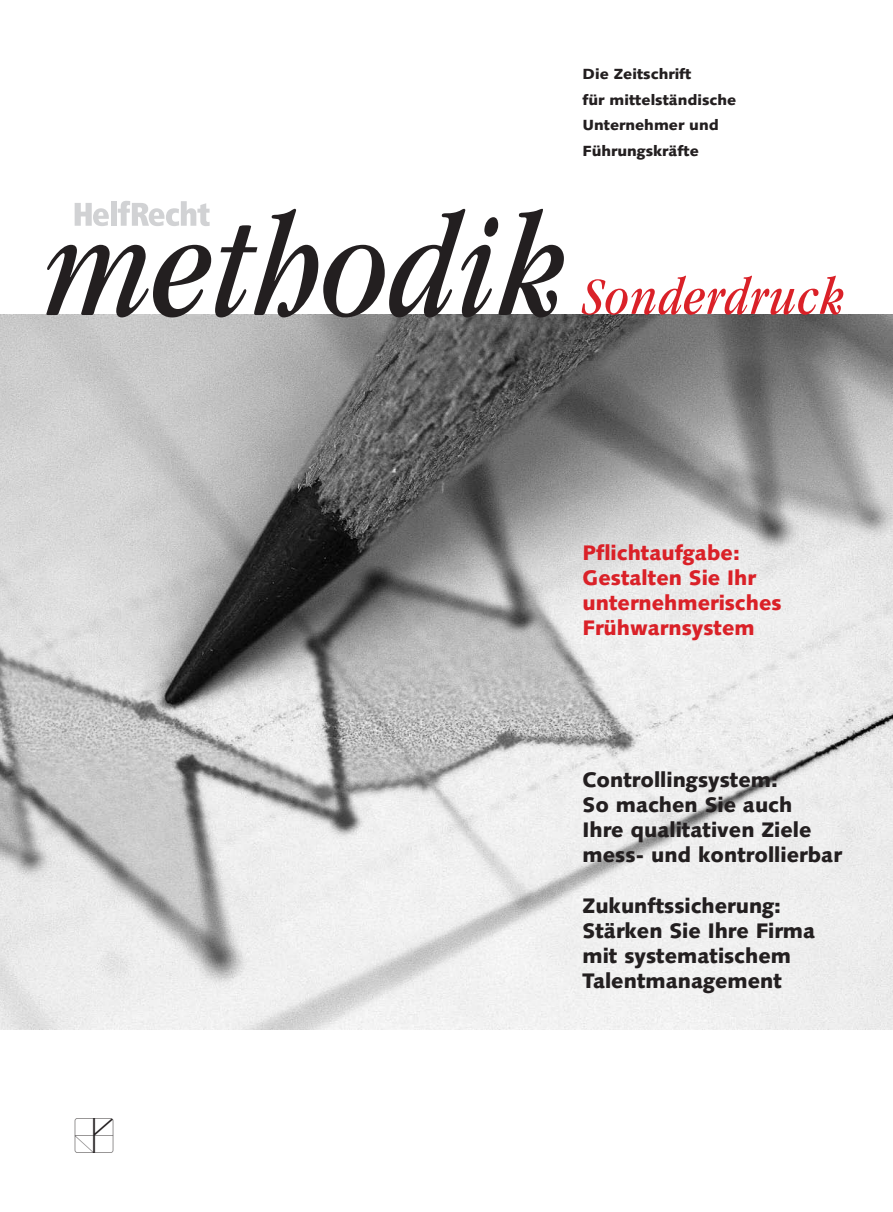
<style>
.page{position:relative;width:893px;height:1212px;background:#fff}
.page>*{position:absolute;margin:0;border:0;box-sizing:border-box;transform-origin:0 0}
.t1{font:italic condensed 150px "Garamond";letter-spacing:.005em;color:#231f20}
.t2{font:italic condensed 54px "Garamond";letter-spacing:.025em;color:#da2128}
.t3{font:900 21px/25.2px "Syntax";color:#231f20}
.t4{font:900 21px/25.2px "Syntax";color:#da2128}
.t5{font:900 14.7px/25.5px "Syntax";color:#231f20;scale:1.05 1}
</style>
<div class="page">
<img style="left:0;top:315px;width:893px;height:714px">
<svg style="left:75px;top:203px;width:34px;height:23px"></svg>
<div style="left:111px;top:201px;width:5px;height:25px;background:#d1d2d4"></div>
<svg style="left:118px;top:201px;width:92px;height:25px"></svg>
<p class="t5" style="left:583px;top:62px;width:148px">Die Zeitschrift<br>für mittelständische<br>Unternehmer und<br>Führungskräfte</p>
<h1 class="t1" style="left:44px;top:210px;width:523px">methodik</h1>
<h2 class="t2" style="left:583px;top:276px;width:263px">Sonderdruck</h2>
<p class="t4" style="left:583px;top:540px;width:201px">Pflichtaufgabe:<br>Gestalten Sie Ihr unternehmerisches<br>Frühwarnsystem</p>
<p class="t3" style="left:583px;top:767px;width:261px">Controllingsystem:<br>So machen Sie auch<br>Ihre qualitativen Ziele mess- und kontrollierbar</p>
<p class="t3" style="left:583px;top:893px;width:234px">Zukunftssicherung:<br>Stärken Sie Ihre Firma mit systematischem<br>Talentmanagement</p>
</div>
